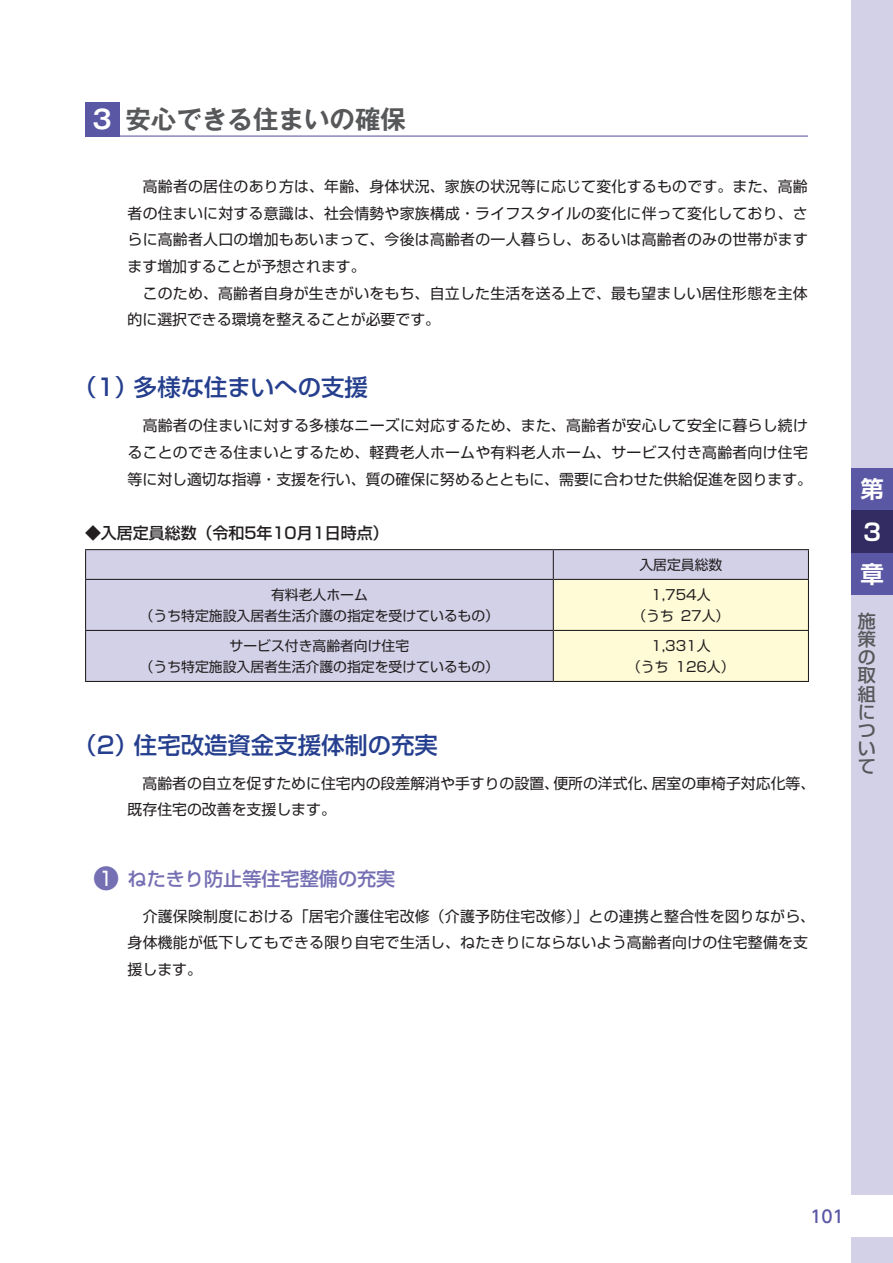
<style>
.page{position:relative;width:893px;height:1263px;background:#fff}
.page>*{position:absolute;margin:0;border:0;box-sizing:border-box;transform-origin:0 0}
.t1{font:700 25.5px "Gothic MB101 Pro De";color:#57585a}
.t2{font:500 23.4px "Shin Go Pro";color:#253f8e}
.t3{font:700 23.4px/42.5px "Shin Go Pro De";color:#fff}
.t4{font:500 19.2px "Shin Go Pro";color:#756fb3}
.t5{font:500 18px/18px "Shin Go Pro";color:#57585a;text-align:justify}
.t6{font:500 16.95px "UD Shin Go Pro";color:#5a57a5}
.t7{font:500 15.9px "Shin Go Pro";color:#231f20}
.t8{font:14.85px/26.5px "Shin Go Pro";letter-spacing:.015em;color:#231f20}
.t9{font:13.8px/21.3px "Shin Go Pro";color:#231f20;text-align:center}
.s1{color:#fff}
.s2{font-size:25.5px}
</style>
<div class="page">
<div style="left:85px;top:102px;width:34px;height:34px;background:#5a57a5"></div>
<hr style="left:85px;top:136px;width:34px;height:1px;background:#5a57a5">
<hr style="left:119px;top:136px;width:689px;height:1px;background:#5a57a5">
<div style="left:86px;top:550px;width:467px;height:131px;background:#d3d1e8"></div>
<hr style="left:85px;top:549px;width:468px;height:1px;background:#231f20">
<svg style="left:85px;top:550px;width:1px;height:29px"></svg>
<hr style="left:553px;top:549px;width:256px;height:1px;background:#231f20">
<svg style="left:553px;top:550px;width:256px;height:131px;background:#f3efd8"></svg>
<hr style="left:85px;top:579px;width:468px;height:1px;background:#231f20">
<hr style="left:85px;top:580px;width:1px;height:50px;background:#231f20">
<hr style="left:553px;top:579px;width:256px;height:1px;background:#231f20">
<hr style="left:553px;top:580px;width:1px;height:50px;background:#231f20">
<hr style="left:808px;top:580px;width:1px;height:50px;background:#231f20">
<hr style="left:85px;top:630px;width:468px;height:1px;background:#231f20">
<hr style="left:85px;top:631px;width:1px;height:50px;background:#231f20">
<hr style="left:553px;top:630px;width:256px;height:1px;background:#231f20">
<hr style="left:553px;top:631px;width:1px;height:50px;background:#231f20">
<hr style="left:808px;top:631px;width:1px;height:50px;background:#231f20">
<hr style="left:85px;top:681px;width:468px;height:1px;background:#231f20">
<hr style="left:553px;top:681px;width:256px;height:1px;background:#231f20">
<div style="left:851px;top:0;width:42px;height:468px;background:#d3d1e8"></div>
<div style="left:851px;top:468px;width:42px;height:42px;background:#5a57a5"></div>
<div style="left:851px;top:510px;width:42px;height:43px;background:#322c63"></div>
<div style="left:851px;top:553px;width:42px;height:42px;background:#5a57a5"></div>
<div style="left:851px;top:595px;width:42px;height:600px;background:#d3d1e8"></div>
<div style="left:851px;top:1237px;width:42px;height:26px;background:#d3d1e8"></div>
<h1 class="t1" style="left:92px;top:98px;width:315px"><span class="s1">3</span> 安心できる住まいの確保</h1>
<p class="t8" style="left:128px;top:172px;width:682px">　高齢者の居住のあり方は、年齢、身体状況、家族の状況等に応じて変化するものです。また、高齢者の住まいに対する意識は、社会情勢や家族構成・ライフスタイルの変化に伴って変化しており、さらに高齢者人口の増加もあいまって、今後は高齢者の一人暮らし、あるいは高齢者のみの世帯がますます増加することが予想されます。<br>　このため、高齢者自身が生きがいをもち、自立した生活を送る上で、最も望ましい居住形態を主体的に選択できる環境を整えることが必要です。</p>
<h2 class="t2" style="left:73px;top:368px;width:296px">（1）多様な住まいへの支援</h2>
<p class="t8" style="left:128px;top:411px;width:686px">　高齢者の住まいに対する多様なニーズに対応するため、また、高齢者が安心して安全に暮らし続けることのできる住まいとするため、軽費老人ホームや有料老人ホーム、サービス付き高齢者向け住宅等に対し適切な指導・支援を行い、質の確保に努めるとともに、需要に合わせた供給促進を図ります。</p>
<p class="t7" style="left:85px;top:520px;width:305px">◆入居定員総数（令和5年10月1日時点）</p>
<p class="t9" style="left:639px;top:552px;width:84px">入居定員総数</p>
<p class="t9" style="left:140px;top:582px;width:361px">有料老人ホーム<br>（うち特定施設入居者生活介護の指定を受けているもの）</p>
<p class="t9" style="left:632px;top:582px;width:98px">1,754人<br>（うち 27人）</p>
<p class="t9" style="left:140px;top:633px;width:361px">サービス付き高齢者向け住宅<br>（うち特定施設入居者生活介護の指定を受けているもの）</p>
<p class="t9" style="left:627px;top:633px;width:109px">1,331人<br>（うち 126人）</p>
<h2 class="t2" style="left:73px;top:725px;width:366px">（2）住宅改造資金支援体制の充実</h2>
<p class="t8" style="left:128px;top:768px;width:689px">　高齢者の自立を促すために住宅内の段差解消や手すりの設置、便所の洋式化、居室の車椅子対応化等、既存住宅の改善を支援します。</p>
<p class="t4" style="left:94px;top:863px;width:303px"><span class="s2">❶</span> ねたきり防止等住宅整備の充実</p>
<p class="t8" style="left:128px;top:901px;width:689px">　介護保険制度における「居宅介護住宅改修（介護予防住宅改修）」との連携と整合性を図りながら、身体機能が低下してもできる限り自宅で生活し、ねたきりにならないよう高齢者向けの住宅整備を支援します。</p>
<h2 class="t3" style="left:860px;top:465px;width:24px">第<br>３章</h2>
<p class="t5" style="left:858px;top:610px;width:19px">施策の取組について</p>
<p class="t6" style="left:810px;top:1202px;width:35px">101</p>
</div>
